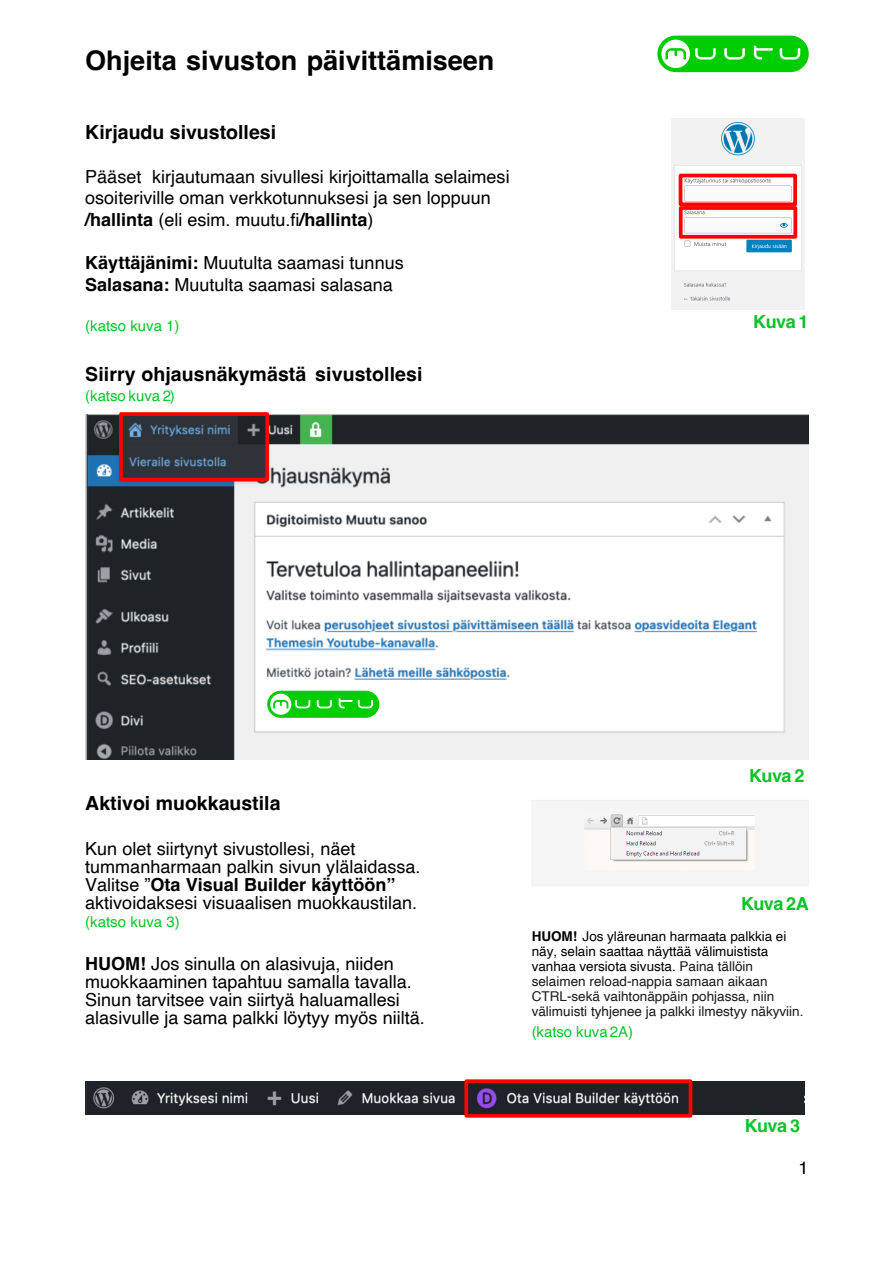
<style>
.page{position:relative;width:894px;height:1263px;background:#fff}
.page>*{position:absolute;margin:0;border:0;box-sizing:border-box;transform-origin:0 0}
.t1{font:700 27px "Helvetica";color:#000}
.t2{font:700 19.5px "Helvetica";color:#000}
.t3{font:18px/18px "Helvetica";color:#000}
.t4{font:700 18px "Helvetica";letter-spacing:-.03em;color:#0cc32a}
.t5{font:15px "Helvetica";letter-spacing:-.005em;color:#0cc32a}
.t6{font:13.5px/15px "Helvetica";color:#191919}
.s1{font-weight:700}
.s2{font-weight:700;color:#000}
.s3{color:#000}
</style>
<div class="page">
<img style="left:671px;top:118px;width:133px;height:191px">
<img style="left:85px;top:414px;width:723px;height:345px">
<div style="left:678px;top:174px;width:118px;height:32px;border:4px solid #f00"></div>
<div style="left:119px;top:412px;width:150px;height:69px;border:4px solid #f00"></div>
<img style="left:85px;top:1081px;width:719px;height:33px">
<div style="left:690px;top:1084px;width:114px;height:29px;background:#1d2327"></div>
<div style="left:464px;top:1079px;width:228px;height:39px;border:4px solid #f00"></div>
<svg style="left:657px;top:36px;width:151px;height:36px"></svg>
<div style="left:260px;top:686px;width:119px;height:37px;background:#fff"></div>
<div style="left:678px;top:206px;width:119px;height:33px;border:4px solid #f00"></div>
<img style="left:531px;top:800px;width:277px;height:86px">
<svg style="left:267px;top:691px;width:112px;height:27px"></svg>
<h1 class="t1" style="left:85px;top:50px;width:410px">Ohjeita sivuston päivittämiseen</h1>
<p class="t2" style="left:85px;top:124px;width:192px">Kirjaudu sivustollesi</p>
<p class="t3" style="left:85px;top:167px;width:425px;line-height:21.6px">Pääset kirjautumaan sivullesi kirjoittamalla selaimesi osoiteriville oman verkkotunnuksesi ja sen loppuun <span class="s1">/hallinta</span> (eli esim. muutu.fi<span class="s1">/hallinta</span>)</p>
<p class="t3" style="left:85px;top:253px;width:320px;line-height:21.6px"><span class="s1">Käyttäjänimi:</span> Muutulta saamasi tunnus<br><span class="s1">Salasana:</span> Muutulta saamasi salasana</p>
<p class="t5" style="left:85px;top:320px;width:96px">(katso kuva 1)</p>
<p class="t2" style="left:85px;top:366px;width:338px">Siirry ohjausnäkymästä sivustollesi</p>
<p class="t5" style="left:85px;top:389px;width:91px">(katso kuva 2)</p>
<p class="t4" style="left:753px;top:315px;width:57px">Kuva 1</p>
<p class="t2" style="left:85px;top:796px;width:197px">Aktivoi muokkaustila</p>
<p class="t3" style="left:85px;top:840px;width:336px">Kun olet siirtynyt sivustollesi, näet tummanharmaan palkin sivun ylälaidassa.<br>Valitse ”<span class="s1">Ota Visual Builder käyttöön” </span>aktivoidaksesi visuaalisen muokkaustilan.</p>
<p class="t5" style="left:85px;top:915px;width:96px">(katso kuva 3)</p>
<p class="t3" style="left:85px;top:956px;width:341px"><span class="s1">HUOM!</span> Jos sinulla on alasivuja, niiden muokkaaminen tapahtuu samalla tavalla.<br>Sinun tarvitsee vain siirtyä haluamallesi alasivulle ja sama palkki löytyy myös niiltä.</p>
<p class="t4" style="left:748px;top:768px;width:57px">Kuva 2</p>
<p class="t4" style="left:740px;top:897px;width:69px">Kuva 2A</p>
<p class="t6" style="left:531px;top:930px;width:273px"><span class="s2">HUOM!</span> <span class="s3">Jos yläreunan harmaata palkkia ei näy, selain saattaa näyttää välimuistista vanhaa versiota sivusta.</span> Paina tällöin selaimen reload-nappia samaan aikaan CTRL-sekä vaihtonäppäin pohjassa, niin välimuisti tyhjenee ja palkki ilmestyy näkyviin.</p>
<p class="t5" style="left:531px;top:1026px;width:103px">(katso kuva 2A)</p>
<p class="t4" style="left:744px;top:1119px;width:57px">Kuva 3</p>
<p class="t3" style="left:798px;top:1160px;width:12px">1</p>
</div>
